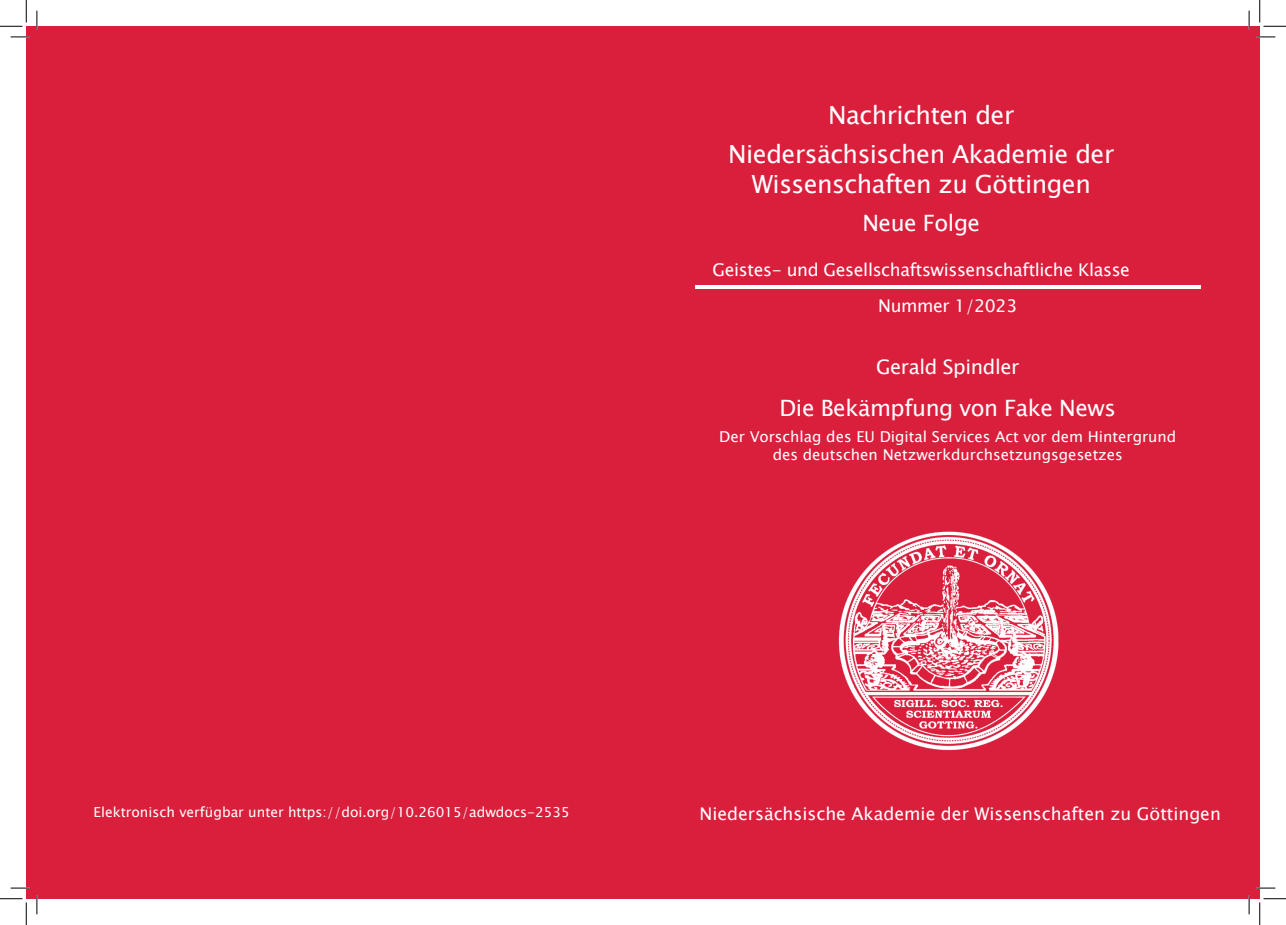
<style>
.page{position:relative;width:1286px;height:925px;background:#fff}
.page>*{position:absolute;margin:0;border:0;box-sizing:border-box;transform-origin:0 0}
.t1{font:25px/30px "Lucida Sans Unicode";letter-spacing:-.02em;color:#fff;text-align:center}
.t2{font:22.5px "Lucida Sans Unicode";letter-spacing:-.02em;color:#fff}
.t3{font:20px "Lucida Sans Unicode";letter-spacing:-.02em;color:#fff}
.t4{font:17.5px "Lucida Sans Unicode";letter-spacing:-.02em;color:#fff}
.t5{font:17.5px "Lucida Sans Unicode";color:#fff}
.t6{font:15px/18px "Lucida Sans Unicode";color:#fff;text-align:center}
.t7{font:13.75px "Lucida Sans Unicode";color:#fff}
</style>
<div class="page">
<div style="left:26px;top:26px;width:1233px;height:872px;background:#da1f3d"></div>
<img style="left:838px;top:531px;width:221px;height:220px">
<hr style="left:695px;top:285px;width:505px;height:3px;background:#fff">
<svg style="left:11px;top:36px;width:18px;height:2px"></svg>
<svg style="left:1256px;top:36px;width:19px;height:2px"></svg>
<svg style="left:11px;top:887px;width:18px;height:1px"></svg>
<svg style="left:1256px;top:886px;width:19px;height:2px"></svg>
<svg style="left:36px;top:11px;width:2px;height:18px"></svg>
<svg style="left:36px;top:895px;width:2px;height:19px"></svg>
<svg style="left:1248px;top:11px;width:1px;height:18px"></svg>
<svg style="left:1248px;top:895px;width:1px;height:19px"></svg>
<svg style="left:0;top:0;width:27px;height:27px"></svg>
<svg style="left:0;top:898px;width:27px;height:26px"></svg>
<svg style="left:1259px;top:0;width:26px;height:27px"></svg>
<svg style="left:1259px;top:898px;width:26px;height:26px"></svg>
<p class="t1" style="left:828px;top:100px;width:187px">Nachrichten der</p>
<p class="t1" style="left:728px;top:139px;width:387px">Niedersächsischen Akademie der<br>Wissenschaften zu Göttingen</p>
<p class="t2" style="left:862px;top:205px;width:119px">Neue Folge</p>
<p class="t4" style="left:712px;top:256px;width:419px">Geistes- und Gesellschaftswissenschaftliche Klasse</p>
<p class="t4" style="left:878px;top:292px;width:141px">Nummer 1/2023</p>
<p class="t3" style="left:876px;top:351px;width:145px">Gerald Spindler</p>
<p class="t2" style="left:779px;top:389px;width:338px">Die Bekämpfung von Fake News</p>
<p class="t6" style="left:719px;top:428px;width:458px">Der Vorschlag des EU Digital Services Act vor dem Hintergrund des deutschen Netzwerkdurchsetzungsgesetzes</p>
<p class="t7" style="left:94px;top:801px;width:478px">Elektronisch verfügbar unter https://doi.org/10.26015/adwdocs-2535</p>
<p class="t5" style="left:699px;top:799px;width:523px">Niedersächsische Akademie der Wissenschaften zu Göttingen</p>
</div>
